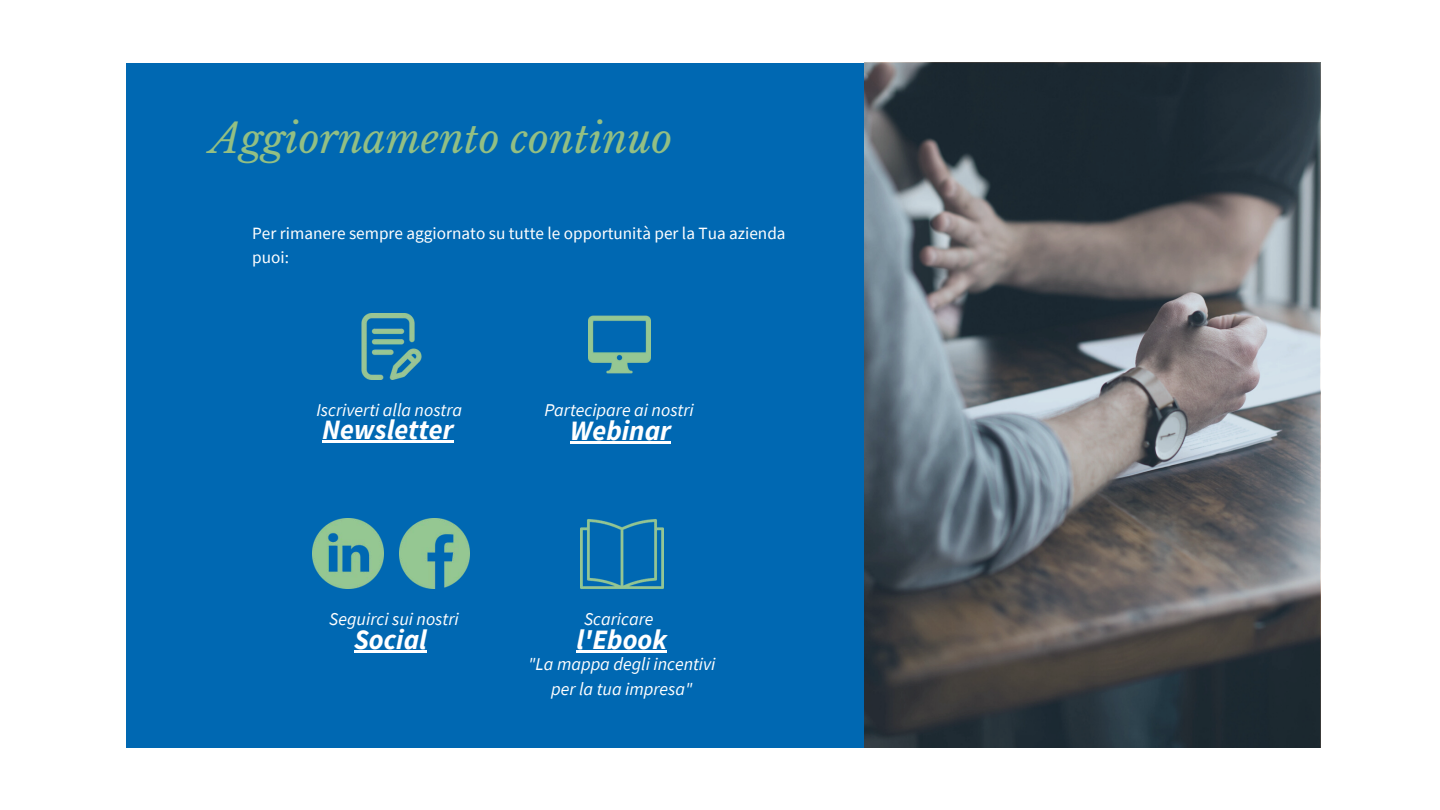
<style>
.page{position:relative;width:1440px;height:810px;background:#fff}
.page>*{position:absolute;margin:0;border:0;box-sizing:border-box;transform-origin:0 0}
.t1{font:italic 40px "Libre Baskerville";color:#93bf83}
.t2{font:italic 700 28px "Source Sans Pro";color:#fff}
.t3{font:italic 18px/24.7px "Source Sans Pro";color:#fff;text-align:center}
.t4{font:17.2px/24px "Source Sans Pro";color:#fff}
</style>
<div class="page">
<div style="left:126px;top:63px;width:1194px;height:684px;background:#0068b2"></div>
<img style="left:864px;top:63px;width:456px;height:684px">
<img style="left:361px;top:313px;width:61px;height:66px">
<img style="left:588px;top:315px;width:62px;height:59px">
<img style="left:313px;top:518px;width:70px;height:71px">
<img style="left:399px;top:518px;width:71px;height:71px">
<img style="left:580px;top:519px;width:84px;height:70px">
<hr style="left:322px;top:441px;width:131px;height:2px;background:#fff">
<hr style="left:570px;top:442px;width:101px;height:2px;background:#fff">
<hr style="left:354px;top:650px;width:73px;height:2px;background:#fff">
<hr style="left:577px;top:651px;width:90px;height:2px;background:#fff">
<h1 class="t1" style="left:210px;top:115px;width:463px">Aggiornamento continuo</h1>
<p class="t4" style="left:252px;top:221px;width:535px">Per rimanere sempre aggiornato su tutte le opportunità per la Tua azienda puoi:</p>
<p class="t3" style="left:316px;top:397px;width:147px">Iscriverti alla nostra</p>
<h2 class="t2" style="left:322px;top:412px;width:133px">Newsletter</h2>
<p class="t3" style="left:329px;top:607px;width:131px">Seguirci sui nostri</p>
<h2 class="t2" style="left:354px;top:621px;width:74px">Social</h2>
<p class="t3" style="left:544px;top:397px;width:151px">Partecipare ai nostri</p>
<h2 class="t2" style="left:570px;top:413px;width:102px">Webinar</h2>
<p class="t3" style="left:584px;top:606px;width:71px">Scaricare</p>
<h2 class="t2" style="left:577px;top:621px;width:92px">l'Ebook</h2>
<p class="t3" style="left:528px;top:651px;width:189px">"La mappa degli incentivi per la tua impresa"</p>
</div>
